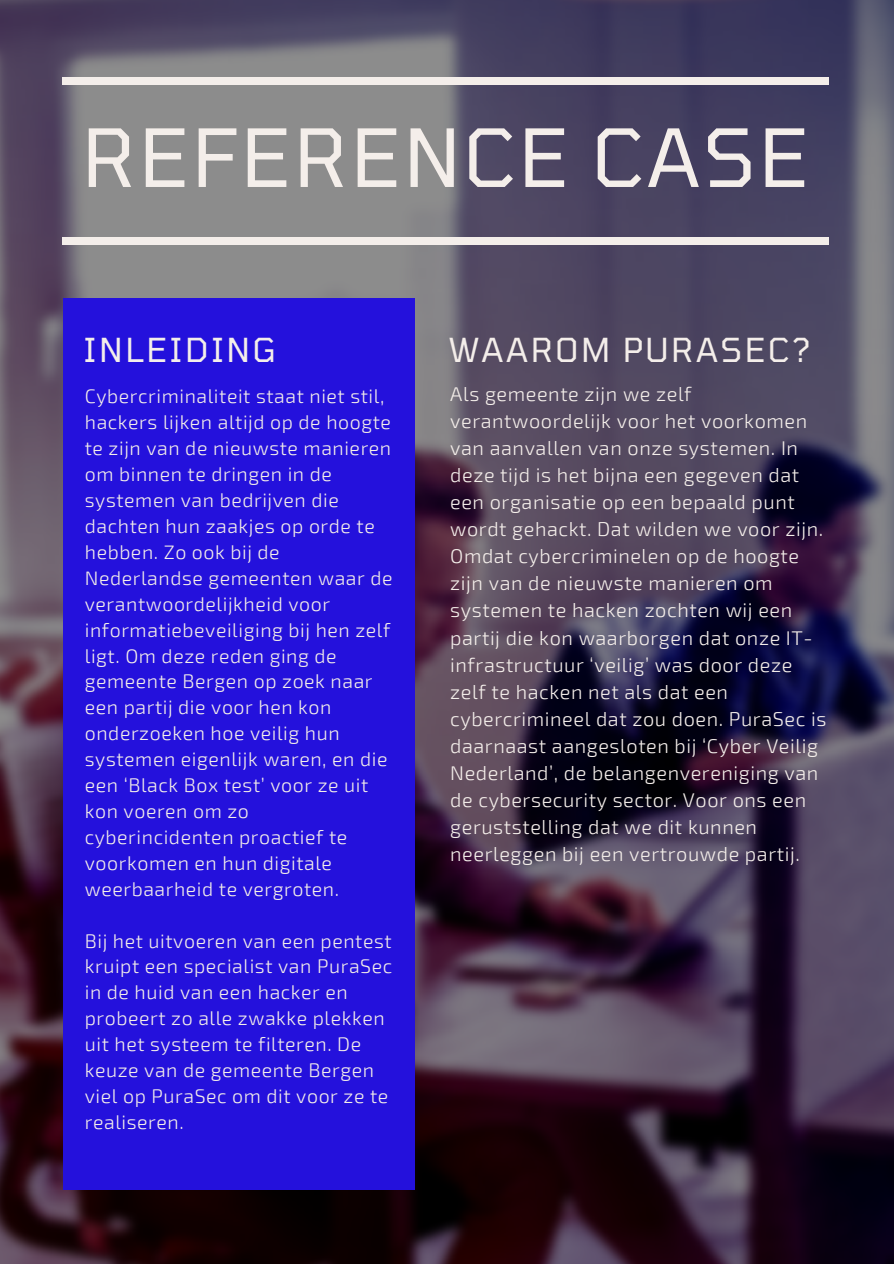
<style>
.page{position:relative;width:894px;height:1264px;background:#fff}
.page>*{position:absolute;margin:0;border:0;box-sizing:border-box;transform-origin:0 0}
.t1{font:79.5px "Tomorrow";letter-spacing:.04em;color:#f4eeea}
.t2{font:32.85px "Tomorrow";letter-spacing:.08em;color:#f4eeea}
.t3{font:300 19.8px/27px "Exo 2";letter-spacing:.03em;color:#f4eeea}
.t4{font:300 19.5px/26px "Exo 2";letter-spacing:.03em;color:#f4eeea}
</style>
<div class="page">
<img style="left:0;top:0;width:893px;height:1263px">
<div style="left:63px;top:299px;width:351px;height:890px;background:#2411dc"></div>
<div style="left:62px;top:237px;width:766px;height:7px;background:#f4eeea"></div>
<div style="left:62px;top:77px;width:766px;height:7px;background:#f4eeea"></div>
<p class="t1" style="left:82px;top:107px;width:727px">REFERENCE CASE</p>
<p class="t2" style="left:83px;top:329px;width:194px">INLEIDING</p>
<p class="t4" style="left:85px;top:383px;width:309px">Cybercriminaliteit staat niet stil, hackers lijken altijd op de hoogte te zijn van de nieuwste manieren om binnen te dringen in de systemen van bedrijven die dachten hun zaakjes op orde te hebben. Zo ook bij de<br>Nederlandse gemeenten waar de verantwoordelijkheid voor informatiebeveiliging bij hen zelf ligt. Om deze reden ging de gemeente Bergen op zoek naar een partij die voor hen kon onderzoeken hoe veilig hun systemen eigenlijk waren, en die een ‘Black Box test’ voor ze uit kon voeren om zo cyberincidenten proactief te voorkomen en hun digitale weerbaarheid te vergroten.</p>
<p class="t4" style="left:85px;top:926px;width:309px">Bij het uitvoeren van een pentest kruipt een specialist van PuraSec in de huid van een hacker en probeert zo alle zwakke plekken uit het systeem te filteren. De keuze van de gemeente Bergen viel op PuraSec om dit voor ze te realiseren.</p>
<p class="t2" style="left:449px;top:329px;width:362px">WAAROM PURASEC?</p>
<p class="t3" style="left:450px;top:380px;width:377px">Als gemeente zijn we zelf verantwoordelijk voor het voorkomen van aanvallen van onze systemen. In deze tijd is het bijna een gegeven dat een organisatie op een bepaald punt wordt gehackt. Dat wilden we voor zijn.<br>Omdat cybercriminelen op de hoogte zijn van de nieuwste manieren om systemen te hacken zochten wij een partij die kon waarborgen dat onze IT&shy;infrastructuur ‘veilig’ was door deze zelf te hacken net als dat een cybercrimineel dat zou doen. PuraSec is daarnaast aangesloten bij ‘Cyber Veilig Nederland’, de belangenvereniging van de cybersecurity sector. Voor ons een geruststelling dat we dit kunnen neerleggen bij een vertrouwde partij.</p>
</div>
